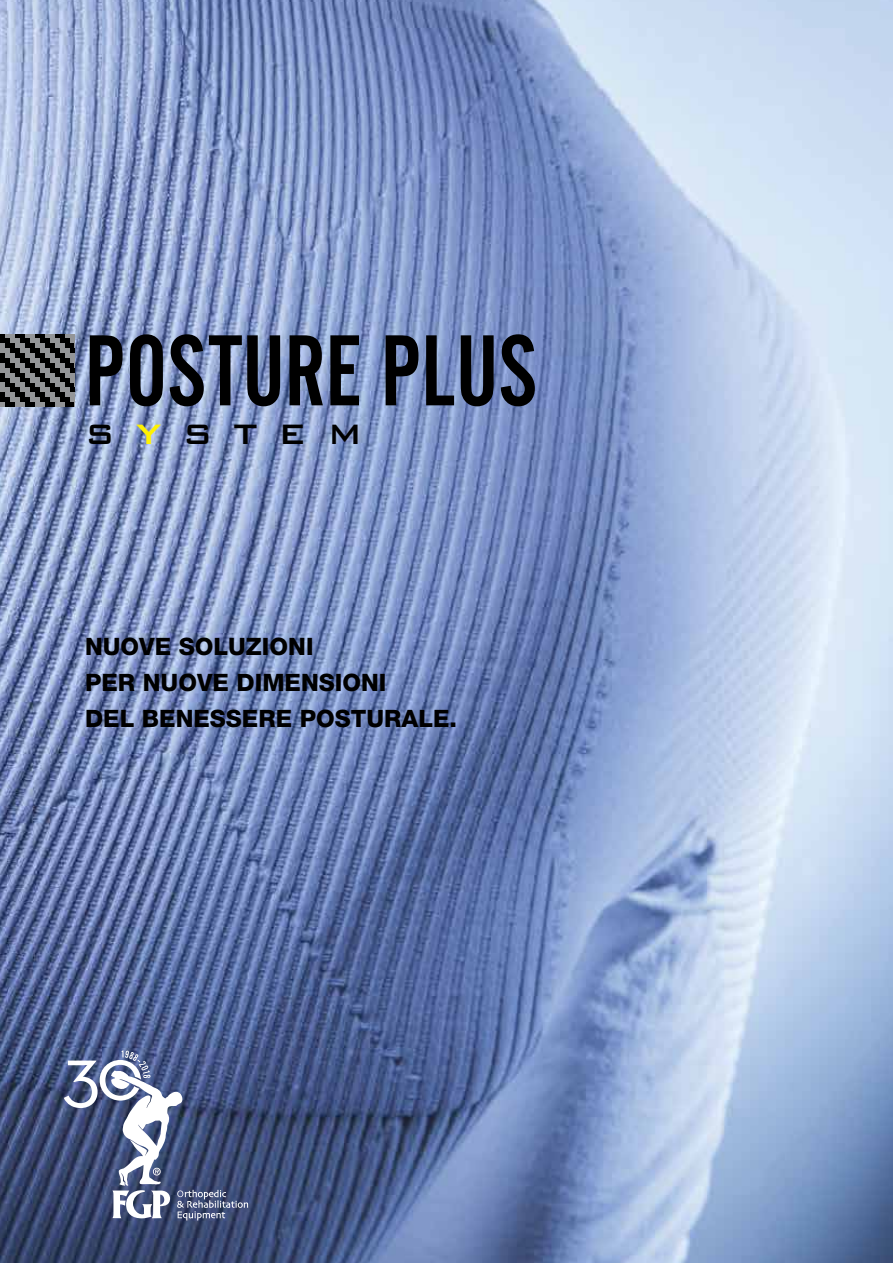
<style>
.page{position:relative;width:893px;height:1263px;background:#fff}
.page>*{position:absolute;margin:0;border:0;box-sizing:border-box;transform-origin:0 0}
.t1{font:105px "Alternate Got No 2";color:#000}
.t2{font:500 37.5px "Bank Gothic";letter-spacing:.56em;color:#000}
.t3{font:800 24px/36px "Helvetica Neue LT Std";color:#000}
.s1{color:#fff200}
</style>
<div class="page">
<img style="left:0;top:0;width:893px;height:1263px">
<div style="left:0;top:353px;width:5px;height:10px;background:#000"></div>
<div style="left:0;top:334px;width:5px;height:9px;background:#000"></div>
<div style="left:5px;top:358px;width:5px;height:10px;background:#000"></div>
<div style="left:5px;top:338px;width:5px;height:10px;background:#000"></div>
<div style="left:10px;top:363px;width:5px;height:10px;background:#000"></div>
<div style="left:10px;top:343px;width:5px;height:10px;background:#000"></div>
<div style="left:15px;top:368px;width:5px;height:10px;background:#000"></div>
<div style="left:15px;top:348px;width:5px;height:10px;background:#000"></div>
<div style="left:20px;top:373px;width:5px;height:9px;background:#000"></div>
<div style="left:20px;top:353px;width:5px;height:10px;background:#000"></div>
<div style="left:20px;top:334px;width:5px;height:9px;background:#000"></div>
<div style="left:25px;top:378px;width:5px;height:9px;background:#000"></div>
<div style="left:25px;top:358px;width:5px;height:10px;background:#000"></div>
<div style="left:25px;top:338px;width:5px;height:10px;background:#000"></div>
<div style="left:30px;top:382px;width:5px;height:10px;background:#000"></div>
<div style="left:30px;top:363px;width:5px;height:10px;background:#000"></div>
<div style="left:30px;top:343px;width:5px;height:10px;background:#000"></div>
<div style="left:35px;top:387px;width:5px;height:10px;background:#000"></div>
<div style="left:35px;top:368px;width:5px;height:10px;background:#000"></div>
<div style="left:35px;top:348px;width:5px;height:10px;background:#000"></div>
<div style="left:40px;top:392px;width:5px;height:10px;background:#000"></div>
<div style="left:40px;top:373px;width:5px;height:9px;background:#000"></div>
<div style="left:40px;top:353px;width:5px;height:10px;background:#000"></div>
<div style="left:40px;top:334px;width:5px;height:9px;background:#000"></div>
<div style="left:45px;top:397px;width:5px;height:9px;background:#000"></div>
<div style="left:45px;top:378px;width:5px;height:9px;background:#000"></div>
<div style="left:45px;top:358px;width:5px;height:10px;background:#000"></div>
<div style="left:45px;top:338px;width:5px;height:10px;background:#000"></div>
<div style="left:50px;top:382px;width:5px;height:10px;background:#000"></div>
<div style="left:50px;top:363px;width:5px;height:10px;background:#000"></div>
<div style="left:50px;top:343px;width:5px;height:10px;background:#000"></div>
<div style="left:55px;top:387px;width:5px;height:10px;background:#000"></div>
<div style="left:55px;top:368px;width:5px;height:10px;background:#000"></div>
<div style="left:55px;top:348px;width:5px;height:10px;background:#000"></div>
<div style="left:60px;top:392px;width:5px;height:10px;background:#000"></div>
<div style="left:60px;top:373px;width:5px;height:9px;background:#000"></div>
<div style="left:60px;top:353px;width:5px;height:10px;background:#000"></div>
<div style="left:60px;top:334px;width:5px;height:9px;background:#000"></div>
<div style="left:65px;top:397px;width:5px;height:9px;background:#000"></div>
<div style="left:65px;top:378px;width:5px;height:9px;background:#000"></div>
<div style="left:65px;top:358px;width:5px;height:10px;background:#000"></div>
<div style="left:65px;top:338px;width:5px;height:10px;background:#000"></div>
<div style="left:70px;top:382px;width:5px;height:10px;background:#000"></div>
<div style="left:70px;top:363px;width:5px;height:10px;background:#000"></div>
<div style="left:70px;top:343px;width:5px;height:10px;background:#000"></div>
<div style="left:0;top:373px;width:5px;height:9px;background:#000"></div>
<div style="left:5px;top:378px;width:5px;height:9px;background:#000"></div>
<div style="left:10px;top:382px;width:5px;height:10px;background:#000"></div>
<div style="left:15px;top:387px;width:5px;height:10px;background:#000"></div>
<div style="left:20px;top:392px;width:5px;height:10px;background:#000"></div>
<div style="left:25px;top:397px;width:5px;height:9px;background:#000"></div>
<div style="left:0;top:392px;width:5px;height:10px;background:#000"></div>
<div style="left:5px;top:397px;width:5px;height:9px;background:#000"></div>
<div style="left:0;top:343px;width:5px;height:10px;background:#939598"></div>
<div style="left:5px;top:348px;width:5px;height:10px;background:#939598"></div>
<div style="left:10px;top:353px;width:5px;height:10px;background:#939598"></div>
<div style="left:10px;top:334px;width:5px;height:9px;background:#939598"></div>
<div style="left:15px;top:358px;width:5px;height:10px;background:#939598"></div>
<div style="left:15px;top:338px;width:5px;height:10px;background:#939598"></div>
<div style="left:20px;top:363px;width:5px;height:10px;background:#939598"></div>
<div style="left:20px;top:343px;width:5px;height:10px;background:#939598"></div>
<div style="left:25px;top:368px;width:5px;height:10px;background:#939598"></div>
<div style="left:25px;top:348px;width:5px;height:10px;background:#939598"></div>
<div style="left:30px;top:373px;width:5px;height:9px;background:#939598"></div>
<div style="left:30px;top:353px;width:5px;height:10px;background:#939598"></div>
<div style="left:30px;top:334px;width:5px;height:9px;background:#939598"></div>
<div style="left:35px;top:378px;width:5px;height:9px;background:#939598"></div>
<div style="left:35px;top:358px;width:5px;height:10px;background:#939598"></div>
<div style="left:35px;top:338px;width:5px;height:10px;background:#939598"></div>
<div style="left:40px;top:382px;width:5px;height:10px;background:#939598"></div>
<div style="left:40px;top:363px;width:5px;height:10px;background:#939598"></div>
<div style="left:40px;top:343px;width:5px;height:10px;background:#939598"></div>
<div style="left:45px;top:387px;width:5px;height:10px;background:#939598"></div>
<div style="left:45px;top:368px;width:5px;height:10px;background:#939598"></div>
<div style="left:45px;top:348px;width:5px;height:10px;background:#939598"></div>
<div style="left:50px;top:392px;width:5px;height:10px;background:#939598"></div>
<div style="left:50px;top:373px;width:5px;height:9px;background:#939598"></div>
<div style="left:50px;top:353px;width:5px;height:10px;background:#939598"></div>
<div style="left:50px;top:334px;width:5px;height:9px;background:#939598"></div>
<div style="left:55px;top:397px;width:5px;height:9px;background:#939598"></div>
<div style="left:55px;top:378px;width:5px;height:9px;background:#939598"></div>
<div style="left:55px;top:358px;width:5px;height:10px;background:#939598"></div>
<div style="left:55px;top:338px;width:5px;height:10px;background:#939598"></div>
<div style="left:60px;top:382px;width:5px;height:10px;background:#939598"></div>
<div style="left:60px;top:363px;width:5px;height:10px;background:#939598"></div>
<div style="left:60px;top:343px;width:5px;height:10px;background:#939598"></div>
<div style="left:65px;top:387px;width:5px;height:10px;background:#939598"></div>
<div style="left:65px;top:368px;width:5px;height:10px;background:#939598"></div>
<div style="left:65px;top:348px;width:5px;height:10px;background:#939598"></div>
<svg style="left:5px;top:334px;width:65px;height:4px"></svg>
<div style="left:70px;top:392px;width:5px;height:10px;background:#939598"></div>
<div style="left:70px;top:373px;width:5px;height:9px;background:#939598"></div>
<div style="left:70px;top:353px;width:5px;height:10px;background:#939598"></div>
<div style="left:70px;top:334px;width:5px;height:9px;background:#939598"></div>
<div style="left:0;top:363px;width:5px;height:10px;background:#939598"></div>
<div style="left:5px;top:368px;width:5px;height:10px;background:#939598"></div>
<div style="left:10px;top:373px;width:5px;height:9px;background:#939598"></div>
<div style="left:15px;top:378px;width:5px;height:9px;background:#939598"></div>
<div style="left:20px;top:382px;width:5px;height:10px;background:#939598"></div>
<div style="left:25px;top:387px;width:5px;height:10px;background:#939598"></div>
<div style="left:30px;top:392px;width:5px;height:10px;background:#939598"></div>
<div style="left:35px;top:397px;width:5px;height:9px;background:#939598"></div>
<div style="left:0;top:382px;width:5px;height:10px;background:#939598"></div>
<div style="left:5px;top:387px;width:5px;height:10px;background:#939598"></div>
<div style="left:10px;top:392px;width:5px;height:10px;background:#939598"></div>
<div style="left:15px;top:397px;width:5px;height:9px;background:#939598"></div>
<svg style="left:0;top:402px;width:75px;height:4px"></svg>
<svg style="left:64px;top:1050px;width:184px;height:170px;background:#606c8f"></svg>
<h1 class="t1" style="left:85px;top:315px;width:454px">POSTURE PLUS</h1>
<h2 class="t2" style="left:85px;top:405px;width:279px">S<span class="s1">Y</span>STEM</h2>
<p class="t3" style="left:85px;top:628px;width:374px">NUOVE SOLUZIONI<br>PER NUOVE DIMENSIONI<br>DEL BENESSERE POSTURALE.</p>
</div>
